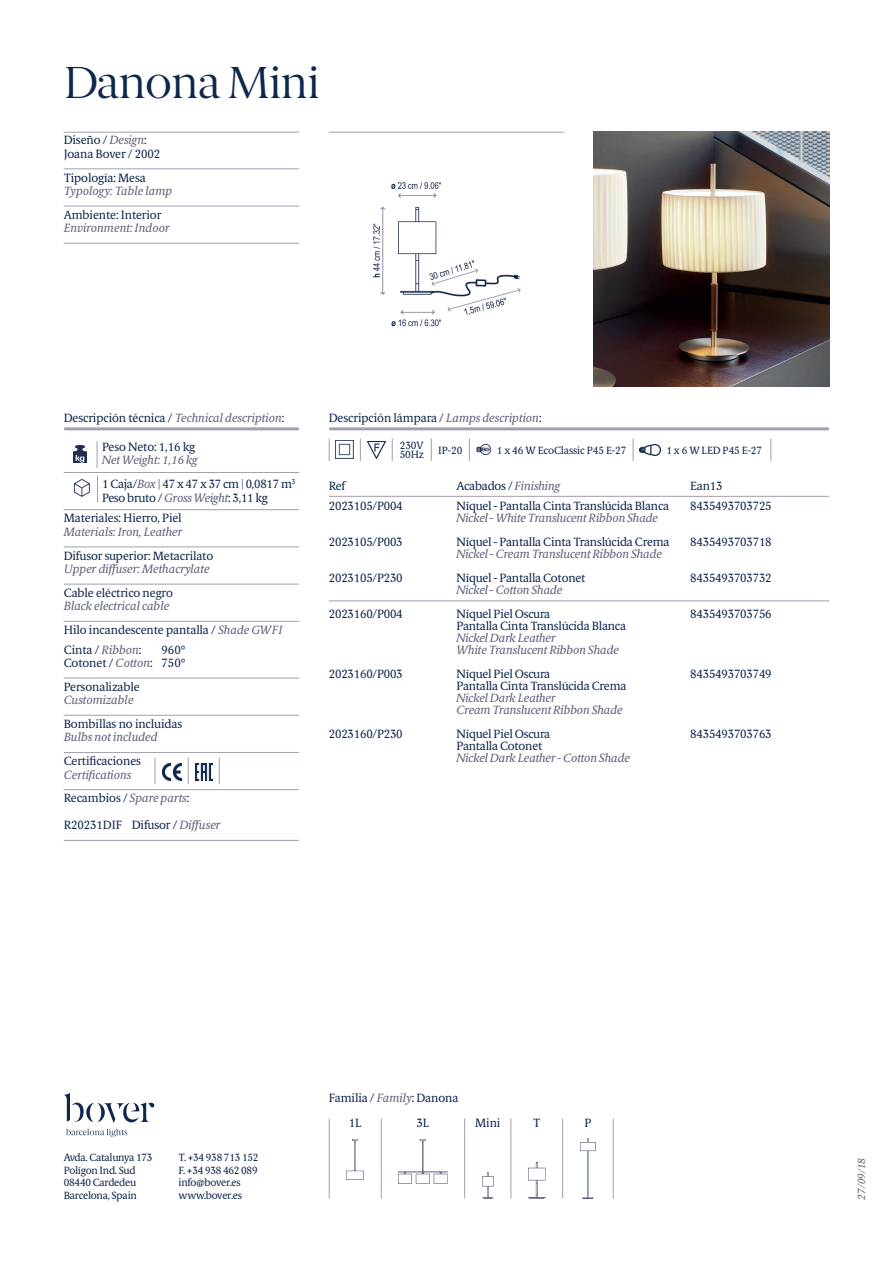
<style>
.page{position:relative;width:893px;height:1263px;background:#fff}
.page>*{position:absolute;margin:0;border:0;box-sizing:border-box;transform-origin:0 0}
.t1{font:45px "Berlingske Serif";letter-spacing:-.025em;color:#0e274b}
.t2{font:12px/13.5px "Berlingske Serif Tx";letter-spacing:-.02em;color:#0e274b}
.t3{font:italic 12px/23.7px "Berlingske Serif Tx";letter-spacing:-.02em;color:#5f627c}
.t4{font:10.5px/12.8px "Berlingske Serif Tx";letter-spacing:-.025em;color:#0e274b}
.t5{font:italic 10.5px "Berlingske Serif Tx";color:#5f627c}
.s1{font-style:italic;color:#5f627c}
.s2{font-style:normal;color:#0e274b}
</style>
<div class="page">
<hr style="left:64px;top:168px;width:235px;height:1px;background:#9fa0b1">
<hr style="left:64px;top:206px;width:235px;height:1px;background:#9fa0b1">
<hr style="left:64px;top:243px;width:235px;height:1px;background:#9fa0b1">
<hr style="left:64px;top:132px;width:235px;height:1px;background:#9fa0b1">
<hr style="left:329px;top:132px;width:235px;height:1px;background:#9fa0b1">
<img style="left:373px;top:182px;width:147px;height:145px">
<hr style="left:64px;top:472px;width:235px;height:1px;background:#9fa0b1">
<hr style="left:64px;top:509px;width:235px;height:1px;background:#9fa0b1">
<hr style="left:64px;top:546px;width:235px;height:1px;background:#9fa0b1">
<hr style="left:64px;top:584px;width:235px;height:1px;background:#9fa0b1">
<hr style="left:64px;top:621px;width:235px;height:1px;background:#9fa0b1">
<hr style="left:64px;top:678px;width:235px;height:1px;background:#9fa0b1">
<hr style="left:64px;top:715px;width:235px;height:1px;background:#9fa0b1">
<hr style="left:64px;top:752px;width:235px;height:1px;background:#9fa0b1">
<hr style="left:64px;top:789px;width:235px;height:1px;background:#9fa0b1">
<hr style="left:64px;top:840px;width:235px;height:1px;background:#9fa0b1">
<img style="left:74px;top:446px;width:13px;height:17px">
<svg style="left:97px;top:442px;width:1px;height:26px"></svg>
<img style="left:74px;top:480px;width:15px;height:17px">
<svg style="left:97px;top:476px;width:1px;height:26px"></svg>
<svg style="left:155px;top:758px;width:1px;height:26px"></svg>
<img style="left:162px;top:763px;width:19px;height:17px">
<svg style="left:188px;top:758px;width:1px;height:26px"></svg>
<img style="left:195px;top:763px;width:17px;height:17px">
<svg style="left:219px;top:758px;width:1px;height:26px"></svg>
<hr style="left:330px;top:427px;width:498px;height:3px;background:#9fa0b1">
<svg style="left:469px;top:439px;width:1px;height:22px"></svg>
<svg style="left:431px;top:439px;width:1px;height:22px"></svg>
<svg style="left:392px;top:439px;width:1px;height:22px"></svg>
<svg style="left:329px;top:439px;width:1px;height:22px"></svg>
<svg style="left:360px;top:439px;width:1px;height:22px"></svg>
<img style="left:367px;top:441px;width:18px;height:17px">
<img style="left:336px;top:441px;width:18px;height:17px">
<svg style="left:633px;top:439px;width:1px;height:22px"></svg>
<img style="left:476px;top:444px;width:15px;height:11px">
<svg style="left:770px;top:439px;width:1px;height:22px"></svg>
<img style="left:640px;top:444px;width:20px;height:11px">
<hr style="left:65px;top:427px;width:233px;height:3px;background:#9fa0b1">
<hr style="left:329px;top:1119px;width:1px;height:79px;background:#9fa0b1">
<img style="left:347px;top:1139px;width:17px;height:40px">
<hr style="left:381px;top:1119px;width:1px;height:79px;background:#9fa0b1">
<hr style="left:464px;top:1119px;width:1px;height:79px;background:#9fa0b1">
<img style="left:399px;top:1139px;width:48px;height:44px">
<img style="left:482px;top:1173px;width:12px;height:25px">
<img style="left:528px;top:1162px;width:17px;height:36px">
<img style="left:580px;top:1138px;width:16px;height:60px">
<hr style="left:511px;top:1119px;width:1px;height:79px;background:#9fa0b1">
<hr style="left:562px;top:1119px;width:1px;height:79px;background:#9fa0b1">
<hr style="left:613px;top:1119px;width:1px;height:79px;background:#9fa0b1">
<img style="left:594px;top:132px;width:235px;height:255px">
<svg style="left:66px;top:1129px;width:61px;height:8px"></svg>
<svg style="left:64px;top:1093px;width:90px;height:29px"></svg>
<hr style="left:329px;top:496px;width:500px;height:1px;background:#9fa0b1">
<hr style="left:329px;top:600px;width:500px;height:1px;background:#9fa0b1">
<h1 class="t1" style="left:64px;top:53px;width:258px">Danona Mini</h1>
<p class="t2" style="left:64px;top:133px;width:98px">Diseño / <span class="s1">Design</span>:<br>Joana Bover / 2002</p>
<p class="t2" style="left:64px;top:171px;width:84px">Tipología: Mesa</p>
<p class="t3" style="left:64px;top:179px;width:110px">Typology: Table lamp</p>
<p class="t2" style="left:64px;top:208px;width:99px">Ambiente: Interior</p>
<p class="t3" style="left:64px;top:216px;width:108px">Environment: Indoor</p>
<p class="t2" style="left:64px;top:411px;width:222px">Descripción técnica / <span class="s1">Technical description</span>:</p>
<p class="t2" style="left:102px;top:440px;width:94px">Peso Neto: 1,16 kg</p>
<p class="t2" style="left:102px;top:448px;width:195px;line-height:23.7px"><span class="s1">Net Weight: 1,16 kg<br></span>1 Caja/<span class="s1">Box</span> | 47 x 47 x 37 cm | 0,0817 m<sup>3</sup></p>
<p class="t2" style="left:64px;top:487px;width:205px;line-height:20.7px;text-indent:38px">Peso bruto / <span class="s1">Gross Weight</span>: 3,11 kg<br>Materiales: Hierro, Piel</p>
<p class="t3" style="left:64px;top:520px;width:120px">Materials: Iron, Leather</p>
<p class="t2" style="left:64px;top:549px;width:151px">Difusor superior: Metacrilato</p>
<p class="t3" style="left:64px;top:557px;width:147px">Upper diffuser: Methacrylate</p>
<p class="t2" style="left:64px;top:586px;width:111px">Cable eléctrico negro</p>
<p class="t3" style="left:64px;top:594px;width:220px">Black electrical cable<br><span class="s2">Hilo incandescente pantalla /</span> Shade GWFI</p>
<p class="t2" style="left:64px;top:642px;width:79px">Cinta / <span class="s1">Ribbon</span>:</p>
<p class="t2" style="left:64px;top:642px;width:123px;text-align:right">960°<br>Cotonet / <span class="s1">Cotton</span>: 750°</p>
<p class="t2" style="left:64px;top:680px;width:78px">Personalizable</p>
<p class="t3" style="left:64px;top:688px;width:71px">Customizable</p>
<p class="t2" style="left:64px;top:717px;width:120px">Bombillas no incluidas</p>
<p class="t3" style="left:64px;top:725px;width:95px">Bulbs not included</p>
<p class="t2" style="left:64px;top:754px;width:79px">Certificaciones</p>
<p class="t3" style="left:64px;top:763px;width:127px">Certifications<br><span class="s2">Recambios /</span> Spare parts<span class="s2">:</span></p>
<p class="t2" style="left:64px;top:818px;width:158px">R20231DIF Difusor / <span class="s1">Diffuser</span></p>
<p class="t2" style="left:329px;top:411px;width:214px">Descripción lámpara / <span class="s1">Lamps description</span>:</p>
<p class="t4" style="left:400px;top:441px;width:26px;line-height:9px">230V<br>50Hz</p>
<p class="t4" style="left:438px;top:444px;width:26px">IP-20</p>
<p class="t4" style="left:497px;top:444px;width:131px">1 x 46 W EcoClassic P45 E-27</p>
<p class="t4" style="left:666px;top:444px;width:97px">1 x 6 W LED P45 E-27</p>
<p class="t2" style="left:329px;top:479px;width:18px">Ref</p>
<p class="t2" style="left:456px;top:479px;width:105px">Acabados / <span class="s1">Finishing</span></p>
<p class="t2" style="left:690px;top:479px;width:34px">Ean13</p>
<p class="t2" style="left:329px;top:499px;width:75px">2023105/P004</p>
<p class="t2" style="left:456px;top:499px;width:214px">Níquel - Pantalla Cinta Translúcida Blanca</p>
<p class="t2" style="left:690px;top:499px;width:83px">8435493703725</p>
<p class="t3" style="left:456px;top:506px;width:203px">Nickel - White Translucent Ribbon Shade</p>
<p class="t2" style="left:329px;top:535px;width:75px">2023105/P003</p>
<p class="t2" style="left:456px;top:535px;width:215px">Níquel - Pantalla Cinta Translúcida Crema</p>
<p class="t2" style="left:690px;top:535px;width:83px">8435493703718</p>
<p class="t3" style="left:456px;top:542px;width:207px">Nickel - Cream Translucent Ribbon Shade</p>
<p class="t2" style="left:329px;top:571px;width:75px">2023105/P230</p>
<p class="t2" style="left:456px;top:571px;width:130px">Níquel - Pantalla Cotonet</p>
<p class="t2" style="left:690px;top:571px;width:83px">8435493703732</p>
<p class="t3" style="left:456px;top:578px;width:108px">Nickel - Cotton Shade</p>
<p class="t2" style="left:329px;top:607px;width:75px">2023160/P004</p>
<p class="t2" style="left:456px;top:607px;width:95px">Níquel Piel Oscura</p>
<p class="t2" style="left:690px;top:607px;width:83px">8435493703756</p>
<p class="t2" style="left:456px;top:619px;width:171px">Pantalla Cinta Translúcida Blanca</p>
<p class="t3" style="left:456px;top:632px;width:164px;line-height:12px">Nickel Dark Leather<br>White Translucent Ribbon Shade</p>
<p class="t2" style="left:329px;top:667px;width:75px">2023160/P003</p>
<p class="t2" style="left:456px;top:667px;width:95px">Níquel Piel Oscura</p>
<p class="t2" style="left:690px;top:667px;width:83px">8435493703749</p>
<p class="t2" style="left:456px;top:679px;width:172px">Pantalla Cinta Translúcida Crema</p>
<p class="t3" style="left:456px;top:692px;width:168px;line-height:12px">Nickel Dark Leather<br>Cream Translucent Ribbon Shade</p>
<p class="t2" style="left:329px;top:727px;width:75px">2023160/P230</p>
<p class="t2" style="left:456px;top:727px;width:95px">Níquel Piel Oscura</p>
<p class="t2" style="left:690px;top:727px;width:83px">8435493703763</p>
<p class="t2" style="left:456px;top:739px;width:87px">Pantalla Cotonet</p>
<p class="t3" style="left:456px;top:746px;width:175px">Nickel Dark Leather - Cotton Shade</p>
<p class="t2" style="left:349px;top:1085px;width:111px;line-height:25.5px;text-indent:-20px">Familia / <span class="s1">Family</span>: Danona<br>1L</p>
<p class="t2" style="left:417px;top:1116px;width:14px">3L</p>
<p class="t2" style="left:475px;top:1116px;width:27px">Mini</p>
<p class="t2" style="left:533px;top:1116px;width:9px">T</p>
<p class="t2" style="left:584px;top:1116px;width:9px">P</p>
<p class="t4" style="left:64px;top:1151px;width:90px">Avda. Catalunya 173<br>Polígon Ind. Sud<br>08440 Cardedeu<br>Barcelona, Spain</p>
<p class="t4" style="left:179px;top:1151px;width:81px">T. +34 938 713 152<br>F. +34 938 462 089 info@bover.es www.bover.es</p>
<p class="t5" style="left:854px;top:1199px;width:43px;rotate:-90deg">27/09/18</p>
</div>
